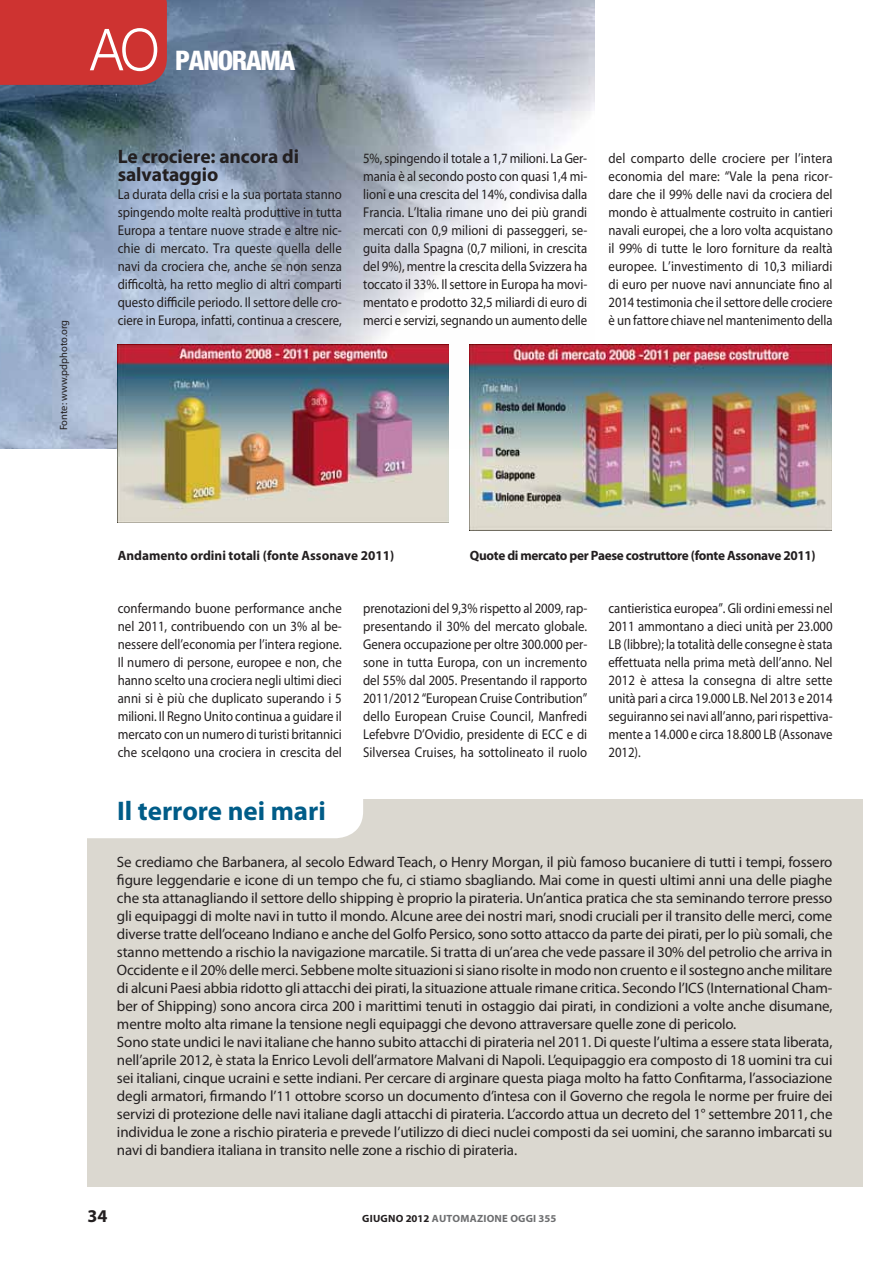
<style>
.page{position:relative;width:894px;height:1264px;background:#fff}
.page>*{position:absolute;margin:0;border:0;box-sizing:border-box;transform-origin:0 0}
.t1{font:700 27px "Myriad Pro";color:#005c88}
.t2{font:800 condensed 27px "Helvetica Neue LT";letter-spacing:-.05em;color:#fff}
.t3{font:700 19.5px/18px "Myriad Pro";letter-spacing:-.005em;color:#231f20}
.t4{font:700 18px "Myriad Pro";color:#231f20}
.t5{font:15px/18px "Myriad Pro";letter-spacing:-.01em;color:#231f20}
.t6{font:14.25px/18px "Myriad Pro";letter-spacing:-.005em;color:#231f20;text-align:justify;scale:.9 1}
.t7{font:700 13.5px "Myriad Pro";letter-spacing:-.025em;color:#231f20}
.t8{font:700 13.5px "Myriad Pro";color:#231f20}
.t9{font:700 10.5px "Myriad Pro";letter-spacing:.02em;color:#6d6e70}
.t10{font:10.5px "Myriad Pro";color:#231f20}
.s1{font-weight:300;font-stretch:normal;font-size:57.9px}
.s2{color:#231f20}
</style>
<div class="page">
<img style="left:0;top:0;width:594px;height:449px">
<div style="left:0;top:0;width:167px;height:85px;background:#ce3331"></div>
<div style="left:87px;top:799px;width:775px;height:388px;background:#dbd8d0"></div>
<div style="left:47px;top:758px;width:316px;height:80px;background:#fff;border-radius:27px"></div>
<img style="left:118px;top:344px;width:330px;height:178px">
<img style="left:470px;top:344px;width:361px;height:186px">
<h1 class="t2" style="left:90px;top:51px;width:207px"><span class="s1">AO</span> PANORAMA</h1>
<p class="t10" style="left:60px;top:430px;width:112px;rotate:-90deg">Fonte: www.pdphoto.org</p>
<h2 class="t3" style="left:118px;top:149px;width:183px">Le crociere: ancora di salvataggio</h2>
<p class="t6" style="left:118px;top:187px;width:250px">La durata della crisi e la sua portata stanno spingendo molte realtà produttive in tutta Europa a tentare nuove strade e altre nic&shy;chie di mercato. Tra queste quella delle navi da crociera che, anche se non senza difficoltà, ha retto meglio di altri comparti questo difficile periodo. Il settore delle cro&shy;ciere in Europa, infatti, continua a crescere,</p>
<p class="t6" style="left:363px;top:151px;width:250px">5%, spingendo il totale a 1,7 milioni. La Ger&shy;mania è al secondo posto con quasi 1,4 mi&shy;lioni e una crescita del 14%, condivisa dalla Francia. L’Italia rimane uno dei più grandi mercati con 0,9 milioni di passeggeri, se&shy;guita dalla Spagna (0,7 milioni, in crescita del 9%), mentre la crescita della Svizzera ha toccato il 33%. Il settore in Europa ha movi&shy;mentato e prodotto 32,5 miliardi di euro di merci e servizi, segnando un aumento delle</p>
<p class="t6" style="left:608px;top:151px;width:250px">del comparto delle crociere per l’intera economia del mare: “Vale la pena ricor&shy;dare che il 99% delle navi da crociera del mondo è attualmente costruito in cantieri navali europei, che a loro volta acquistano il 99% di tutte le loro forniture da realtà europee. L’investimento di 10,3 miliardi di euro per nuove navi annunciate fino al 2014 testimonia che il settore delle crociere è un fattore chiave nel mantenimento della</p>
<p class="t8" style="left:118px;top:550px;width:278px">Andamento ordini totali (fonte Assonave 2011)</p>
<p class="t7" style="left:470px;top:550px;width:347px">Quote di mercato per Paese costruttore (fonte Assonave 2011)</p>
<p class="t6" style="left:118px;top:601px;width:250px">confermando buone performance anche nel 2011, contribuendo con un 3% al be&shy;nessere dell’economia per l’intera regione.<br>Il numero di persone, europee e non, che hanno scelto una crociera negli ultimi dieci anni si è più che duplicato superando i 5 milioni. Il Regno Unito continua a guidare il mercato con un numero di turisti britannici che scelgono una crociera in crescita del</p>
<h1 class="t1" style="left:117px;top:800px;width:210px">Il terrore nei mari</h1>
<p class="t6" style="left:363px;top:601px;width:250px">prenotazioni del 9,3% rispetto al 2009, rap&shy;presentando il 30% del mercato globale.<br>Genera occupazione per oltre 300.000 per&shy;sone in tutta Europa, con un incremento del 55% dal 2005. Presentando il rapporto 2011/2012 “European Cruise Contribution” dello European Cruise Council, Manfredi Lefebvre D’Ovidio, presidente di ECC e di Silversea Cruises, ha sottolineato il ruolo</p>
<p class="t6" style="left:608px;top:601px;width:250px">cantieristica europea”. Gli ordini emessi nel 2011 ammontano a dieci unità per 23.000<br>LB (libbre); la totalità delle consegne è stata effettuata nella prima metà dell’anno. Nel 2012 è attesa la consegna di altre sette unità pari a circa 19.000 LB. Nel 2013 e 2014 seguiranno sei navi all’anno, pari rispettiva&shy;mente a 14.000 e circa 18.800 LB (Assonave 2012).</p>
<p class="t5" style="left:117px;top:855px;width:717px">Se crediamo che Barbanera, al secolo Edward Teach, o Henry Morgan, il più famoso bucaniere di tutti i tempi, fossero figure leggendarie e icone di un tempo che fu, ci stiamo sbagliando. Mai come in questi ultimi anni una delle piaghe che sta attanagliando il settore dello shipping è proprio la pirateria. Un’antica pratica che sta seminando terrore presso gli equipaggi di molte navi in tutto il mondo. Alcune aree dei nostri mari, snodi cruciali per il transito delle merci, come diverse tratte dell’oceano Indiano e anche del Golfo Persico, sono sotto attacco da parte dei pirati, per lo più somali, che stanno mettendo a rischio la navigazione marcatile. Si tratta di un’area che vede passare il 30% del petrolio che arriva in Occidente e il 20% delle merci. Sebbene molte situazioni si siano risolte in modo non cruento e il sostegno anche militare di alcuni Paesi abbia ridotto gli attacchi dei pirati, la situazione attuale rimane critica. Secondo l’ICS (International Cham&shy;ber of Shipping) sono ancora circa 200 i marittimi tenuti in ostaggio dai pirati, in condizioni a volte anche disumane, mentre molto alta rimane la tensione negli equipaggi che devono attraversare quelle zone di pericolo.<br>Sono state undici le navi italiane che hanno subito attacchi di pirateria nel 2011. Di queste l’ultima a essere stata liberata, nell’aprile 2012, è stata la Enrico Levoli dell’armatore Malvani di Napoli. L’equipaggio era composto di 18 uomini tra cui sei italiani, cinque ucraini e sette indiani. Per cercare di arginare questa piaga molto ha fatto Confitarma, l’associazione degli armatori, firmando l’11 ottobre scorso un documento d’intesa con il Governo che regola le norme per fruire dei servizi di protezione delle navi italiane dagli attacchi di pirateria. L’accordo attua un decreto del 1° settembre 2011, che individua le zone a rischio pirateria e prevede l’utilizzo di dieci nuclei composti da sei uomini, che saranno imbarcati su navi di bandiera italiana in transito nelle zone a rischio di pirateria.</p>
<p class="t4" style="left:87px;top:1209px;width:21px">34</p>
<p class="t9" style="left:362px;top:1215px;width:196px"><span class="s2">GIUGNO 2012</span> AUTOMAZIONE OGGI 355</p>
</div>
